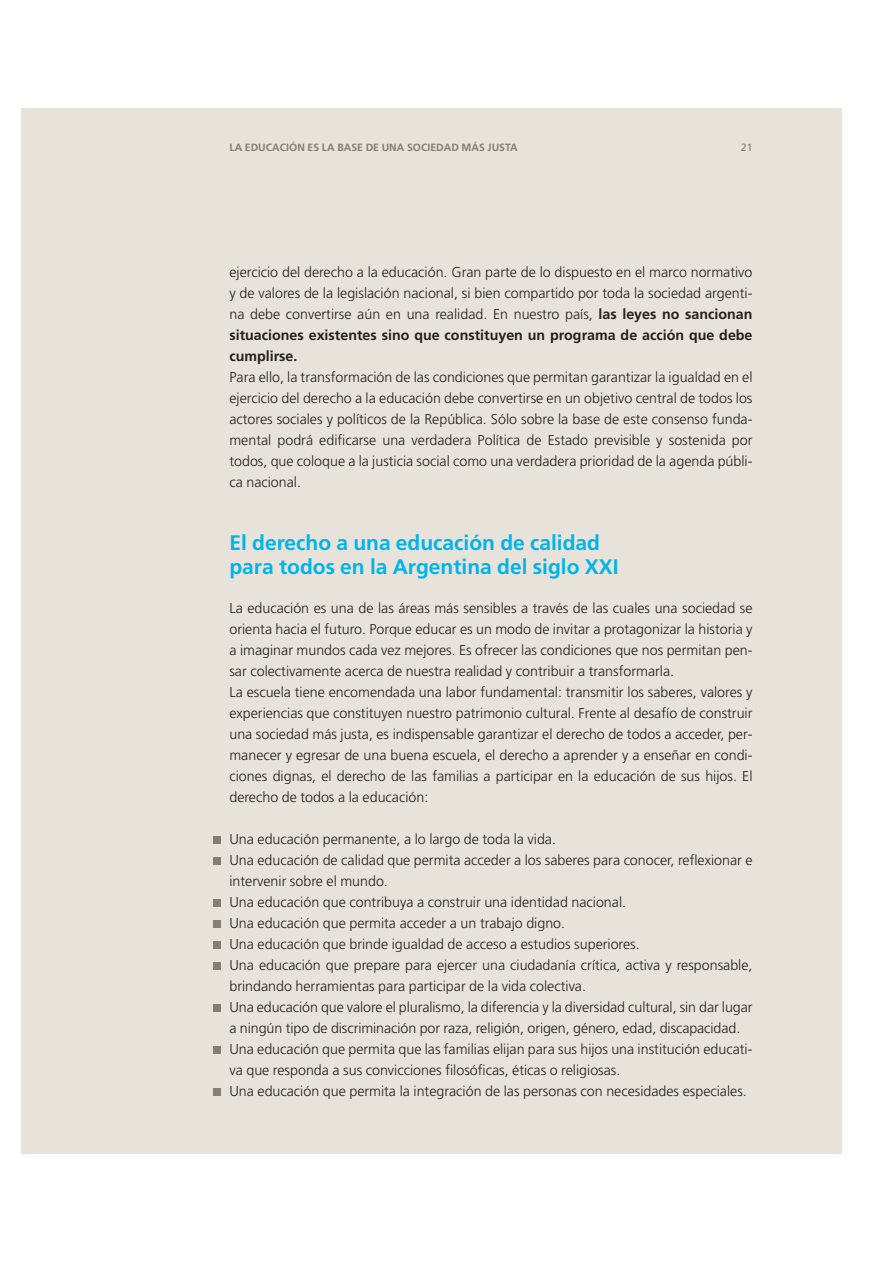
<style>
.page{position:relative;width:893px;height:1263px;background:#fff}
.page>*{position:absolute;margin:0;border:0;box-sizing:border-box;transform-origin:0 0}
.t1{font:700 21px/24px "Frutiger";color:#00b4ea}
.t2{font:300 14.25px/21px "Frutiger";color:#231f20;text-align:justify}
.t3{font:700 10.5px "Frutiger";color:#857e76}
.t4{font:10.5px "Frutiger";color:#857e76}
.s1{font-weight:700}
</style>
<div class="page">
<div style="left:21px;top:109px;width:821px;height:1045px;background:#e8e3da"></div>
<div style="left:214px;top:837px;width:7px;height:7px;background:#857e76"></div>
<div style="left:214px;top:858px;width:7px;height:7px;background:#857e76"></div>
<div style="left:214px;top:900px;width:7px;height:7px;background:#857e76"></div>
<div style="left:214px;top:921px;width:7px;height:7px;background:#857e76"></div>
<div style="left:214px;top:942px;width:7px;height:7px;background:#857e76"></div>
<div style="left:214px;top:963px;width:7px;height:7px;background:#857e76"></div>
<div style="left:214px;top:1005px;width:7px;height:7px;background:#857e76"></div>
<div style="left:214px;top:1047px;width:7px;height:7px;background:#857e76"></div>
<div style="left:214px;top:1089px;width:7px;height:7px;background:#857e76"></div>
<p class="t3" style="left:229px;top:143px;width:290px">LA EDUCACIÓN ES LA BASE DE UNA SOCIEDAD MÁS JUSTA</p>
<p class="t4" style="left:741px;top:143px;width:13px">21</p>
<p class="t2" style="left:229px;top:262px;width:525px">ejercicio del derecho a la educación. Gran parte de lo dispuesto en el marco normativo y de valores de la legislación nacional, si bien compartido por toda la sociedad argenti&shy;na debe convertirse aún en una realidad. En nuestro país, <span class="s1">las leyes no sancionan situaciones existentes sino que constituyen un programa de acción que debe cumplirse.</span></p>
<p class="t2" style="left:229px;top:367px;width:525px">Para ello, la transformación de las condiciones que permitan garantizar la igualdad en el ejercicio del derecho a la educación debe convertirse en un objetivo central de todos los actores sociales y políticos de la República. Sólo sobre la base de este consenso funda&shy;mental podrá edificarse una verdadera Política de Estado previsible y sostenida por todos, que coloque a la justicia social como una verdadera prioridad de la agenda públi&shy;ca nacional.</p>
<h1 class="t1" style="left:229px;top:532px;width:391px">El derecho a una educación de calidad para todos en la Argentina del siglo XXI</h1>
<p class="t2" style="left:229px;top:598px;width:525px;text-align:left">La educación es una de las áreas más sensibles a través de las cuales una sociedad se orienta hacia el futuro. Porque educar es un modo de invitar a protagonizar la historia y a imaginar mundos cada vez mejores. Es ofrecer las condiciones que nos permitan pen&shy;sar colectivamente acerca de nuestra realidad y contribuir a transformarla.<br>La escuela tiene encomendada una labor fundamental: transmitir los saberes, valores y experiencias que constituyen nuestro patrimonio cultural. Frente al desafío de construir una sociedad más justa, es indispensable garantizar el derecho de todos a acceder, per&shy;manecer y egresar de una buena escuela, el derecho a aprender y a enseñar en condi&shy;ciones dignas, el derecho de las familias a participar en la educación de sus hijos. El derecho de todos a la educación:</p>
<p class="t2" style="left:229px;top:829px;width:525px;text-align:left">Una educación permanente, a lo largo de toda la vida.<br>Una educación de calidad que permita acceder a los saberes para conocer, reflexionar e intervenir sobre el mundo.<br>Una educación que contribuya a construir una identidad nacional.<br>Una educación que permita acceder a un trabajo digno.<br>Una educación que brinde igualdad de acceso a estudios superiores.<br>Una educación que prepare para ejercer una ciudadanía crítica, activa y responsable, brindando herramientas para participar de la vida colectiva.<br>Una educación que valore el pluralismo, la diferencia y la diversidad cultural, sin dar lugar a ningún tipo de discriminación por raza, religión, origen, género, edad, discapacidad.<br>Una educación que permita que las familias elijan para sus hijos una institución educati&shy;va que responda a sus convicciones filosóficas, éticas o religiosas.<br>Una educación que permita la integración de las personas con necesidades especiales.</p>
</div>
